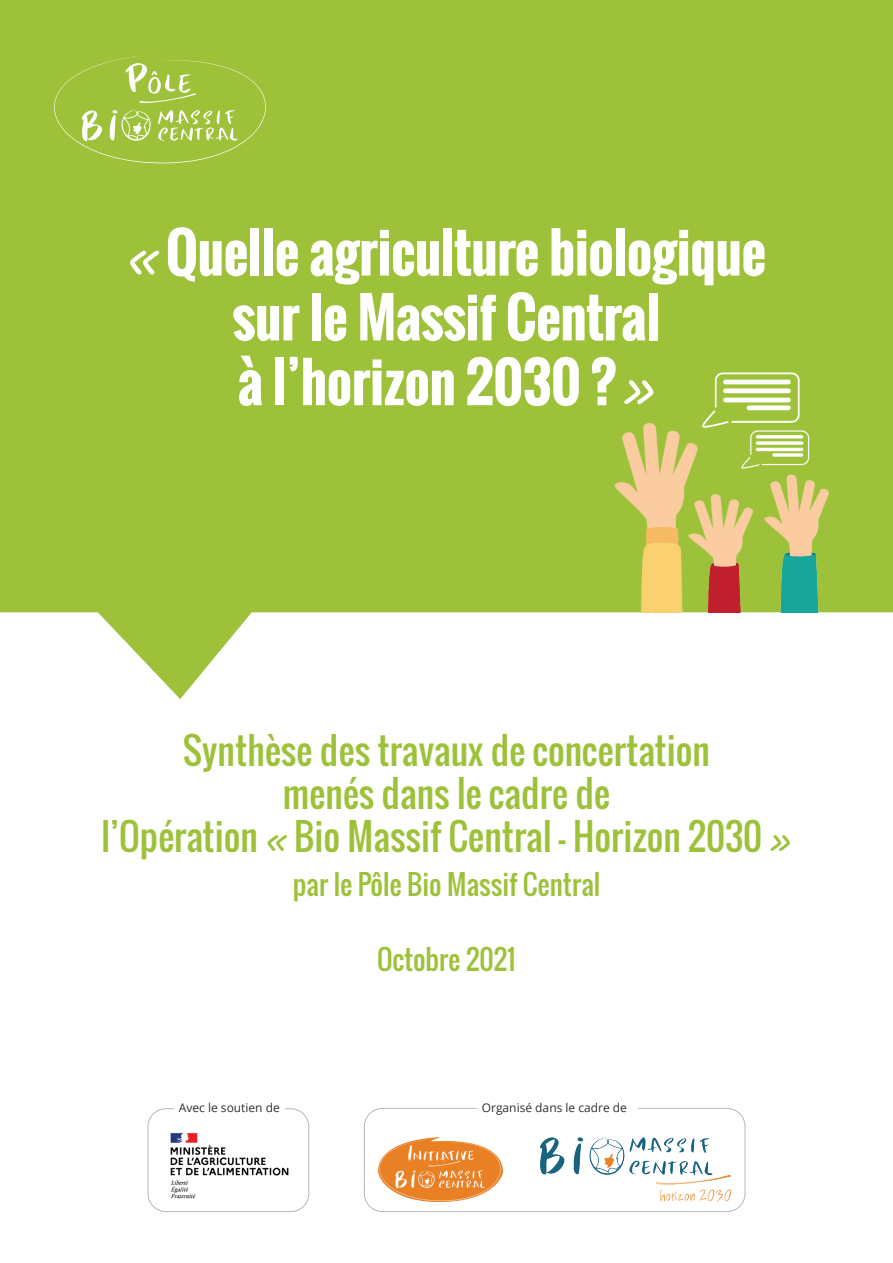
<style>
.page{position:relative;width:893px;height:1263px;background:#fff}
.page>*{position:absolute;margin:0;border:0;box-sizing:border-box;transform-origin:0 0}
.t1{font:700 54px/64.8px "Oswald";letter-spacing:-.01em;color:#fff;text-align:center}
.t2{font:36px/43.2px "Oswald";color:#9ec13a;text-align:center}
.t3{font:27px "Oswald";color:#9ec13a}
.t4{font:12px "Open Sans";color:#312f30}
.s1{font-family:"MV Boli";font-weight:400}
.s2{font-family:"MV Boli"}
</style>
<div class="page">
<svg style="left:51px;top:612px;width:218px;height:87px"></svg>
<div style="left:0;top:0;width:893px;height:612px;background:#9ec13a"></div>
<svg style="left:54px;top:54px;width:212px;height:110px;background:#a6c64b"></svg>
<img style="left:609px;top:347px;width:233px;height:265px">
<div style="left:624px;top:347px;width:65px;height:58px;background:#9ec13a"></div>
<img style="left:541px;top:1137px;width:189px;height:64px">
<img style="left:379px;top:1137px;width:123px;height:65px">
<div style="left:364px;top:1108px;width:381px;height:104px;border:1px solid #b6b7bb;border-radius:18px"></div>
<img style="left:170px;top:1132px;width:119px;height:67px">
<div style="left:148px;top:1108px;width:161px;height:104px;border:1px solid #b6b7bb;border-radius:18px"></div>
<h1 class="t1" style="left:127px;top:221px;width:641px"><span class="s1">«</span>Quelle agriculture biologique sur le Massif Central<br>à l’horizon 2030 ?<span class="s1">»</span></h1>
<p class="t2" style="left:102px;top:729px;width:691px">Synthèse des travaux de concertation<br>menés dans le cadre de<br>l’Opération <span class="s2">«</span> Bio Massif Central - Horizon 2030 <span class="s2">»</span></p>
<p class="t3" style="left:293px;top:863px;width:309px">par le Pôle Bio Massif Central</p>
<p class="t3" style="left:377px;top:939px;width:140px">Octobre 2021</p>
<p class="t4" style="left:179px;top:1100px;width:102px">Avec le soutien de</p>
<p class="t4" style="left:482px;top:1100px;width:147px">Organisé dans le cadre de</p>
</div>
